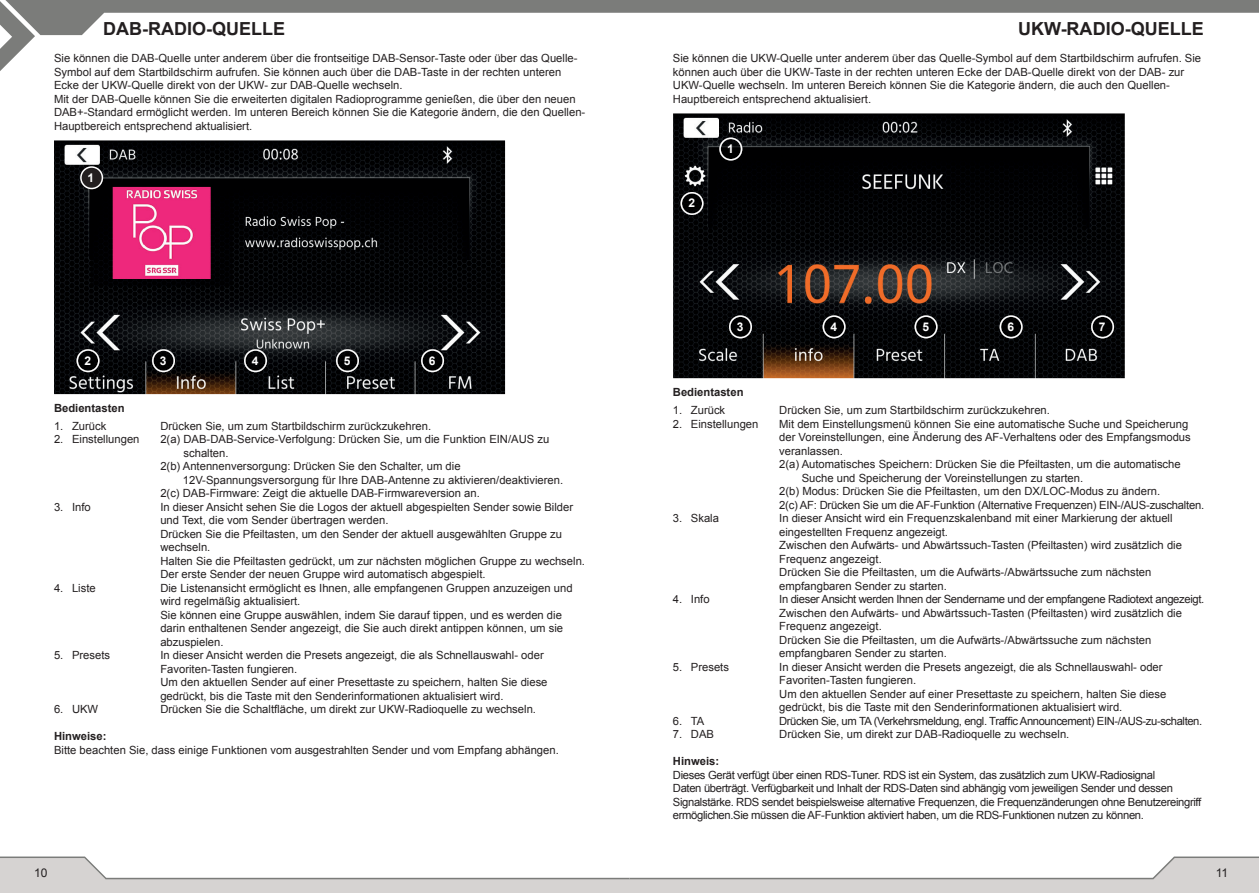
<style>
.page{position:relative;width:1259px;height:893px;background:#fff}
.page>*{position:absolute;margin:0;border:0;box-sizing:border-box;transform-origin:0 0}
.t1{font:700 18px "Arial";color:#231f20}
.t2{font:700 12px "Arial";color:#fff}
.t3{font:12px "Arial";color:#231f20}
.t4{font:11.25px/13.5px "Arial";color:#231f20}
.t5{font:11.25px/13.5px "Arial";letter-spacing:-.03em;color:#231f20}
.t6{font:11.25px "Arial";letter-spacing:-.035em;color:#231f20}
.t7{font:11.25px "Arial";letter-spacing:-.02em;color:#231f20}
.t8{font:700 11.25px "Arial";color:#231f20}
</style>
<div class="page">
<div style="left:0;top:880px;width:1259px;height:13px;background:#d6d3d2"></div>
<svg style="left:0;top:856px;width:1259px;height:24px"></svg>
<svg style="left:0;top:0;width:1259px;height:71px"></svg>
<img style="left:54px;top:140px;width:451px;height:254px">
<div style="left:81px;top:167px;width:21px;height:21px;background:#231f20;border-radius:50%"></div>
<div style="left:80px;top:166px;width:23px;height:23px;border:2px solid #fff;border-radius:50%"></div>
<img style="left:77px;top:349px;width:22px;height:23px">
<img style="left:77px;top:350px;width:22px;height:21px">
<div style="left:77px;top:349px;width:22px;height:23px;border:2px solid #fff;border-radius:50%"></div>
<img style="left:152px;top:349px;width:23px;height:23px">
<img style="left:153px;top:350px;width:21px;height:21px">
<div style="left:152px;top:349px;width:23px;height:23px;border:2px solid #fff;border-radius:50%"></div>
<img style="left:244px;top:349px;width:23px;height:23px">
<img style="left:245px;top:350px;width:21px;height:21px">
<div style="left:244px;top:349px;width:23px;height:23px;border:2px solid #fff;border-radius:50%"></div>
<img style="left:336px;top:349px;width:23px;height:23px">
<img style="left:337px;top:350px;width:21px;height:21px">
<div style="left:336px;top:349px;width:23px;height:23px;border:2px solid #fff;border-radius:50%"></div>
<img style="left:421px;top:349px;width:23px;height:23px">
<img style="left:422px;top:350px;width:21px;height:21px">
<div style="left:421px;top:349px;width:23px;height:23px;border:2px solid #fff;border-radius:50%"></div>
<img style="left:673px;top:113px;width:451px;height:265px">
<img style="left:719px;top:138px;width:23px;height:23px">
<img style="left:720px;top:138px;width:21px;height:22px">
<div style="left:719px;top:138px;width:23px;height:23px;border:2px solid #fff;border-radius:50%"></div>
<img style="left:680px;top:192px;width:23px;height:23px">
<img style="left:681px;top:193px;width:22px;height:21px">
<div style="left:680px;top:192px;width:23px;height:23px;border:2px solid #fff;border-radius:50%"></div>
<img style="left:729px;top:315px;width:23px;height:23px">
<img style="left:730px;top:316px;width:21px;height:22px">
<div style="left:729px;top:315px;width:23px;height:23px;border:2px solid #fff;border-radius:50%"></div>
<img style="left:822px;top:315px;width:23px;height:23px">
<img style="left:823px;top:316px;width:22px;height:22px">
<div style="left:822px;top:315px;width:23px;height:23px;border:2px solid #fff;border-radius:50%"></div>
<img style="left:914px;top:315px;width:23px;height:23px">
<img style="left:915px;top:316px;width:21px;height:22px">
<div style="left:914px;top:315px;width:23px;height:23px;border:2px solid #fff;border-radius:50%"></div>
<img style="left:999px;top:315px;width:23px;height:23px">
<img style="left:1000px;top:316px;width:22px;height:22px">
<div style="left:999px;top:315px;width:23px;height:23px;border:2px solid #fff;border-radius:50%"></div>
<img style="left:1091px;top:315px;width:23px;height:23px">
<img style="left:1091px;top:316px;width:22px;height:22px">
<div style="left:1091px;top:315px;width:23px;height:23px;border:2px solid #fff;border-radius:50%"></div>
<h1 class="t1" style="left:103px;top:17px;width:183px">DAB-RADIO-QUELLE</h1>
<p class="t4" style="left:54px;top:52px;width:533px">Sie können die DAB-Quelle unter anderem über die frontseitige DAB-Sensor-Taste oder über das Quelle-Symbol auf dem Startbildschirm aufrufen. Sie können auch über die DAB-Taste in der rechten unteren Ecke der UKW-Quelle direkt von der UKW- zur DAB-Quelle wechseln.<br>Mit der DAB-Quelle können Sie die erweiterten digitalen Radioprogramme genießen, die über den neuen DAB+-Standard ermöglicht werden. Im unteren Bereich können Sie die Kategorie ändern, die den Quellen-Hauptbereich entsprechend aktualisiert.</p>
<p class="t2" style="left:88px;top:169px;width:8px">1</p>
<p class="t2" style="left:84px;top:352px;width:8px">2</p>
<p class="t2" style="left:160px;top:352px;width:8px">3</p>
<p class="t2" style="left:252px;top:352px;width:8px">4</p>
<p class="t2" style="left:344px;top:352px;width:8px">5</p>
<p class="t2" style="left:429px;top:352px;width:8px">6</p>
<p class="t8" style="left:54px;top:400px;width:72px">Bedientasten</p>
<p class="t4" style="left:54px;top:419px;width:54px">1. Zurück</p>
<p class="t4" style="left:160px;top:419px;width:272px">Drücken Sie, um zum Startbildschirm zurückzukehren.</p>
<p class="t4" style="left:54px;top:433px;width:87px">2. Einstellungen</p>
<p class="t4" style="left:160px;top:433px;width:390px">2(a) DAB-DAB-Service-Verfolgung: Drücken Sie, um die Funktion EIN/AUS zu</p>
<p class="t4" style="left:183px;top:446px;width:47px">schalten.</p>
<p class="t4" style="left:160px;top:460px;width:302px">2(b) Antennenversorgung: Drücken Sie den Schalter, um die</p>
<p class="t4" style="left:183px;top:473px;width:382px">12V-Spannungsversorgung für Ihre DAB-Antenne zu aktivieren/deaktivieren.</p>
<p class="t4" style="left:160px;top:487px;width:321px">2(c) DAB-Firmware: Zeigt die aktuelle DAB-Firmwareversion an.</p>
<p class="t4" style="left:54px;top:500px;width:38px">3. Info</p>
<p class="t4" style="left:160px;top:500px;width:426px">In dieser Ansicht sehen Sie die Logos der aktuell abgespielten Sender sowie Bilder und Text, die vom Sender übertragen werden.<br>Drücken Sie die Pfeiltasten, um den Sender der aktuell ausgewählten Gruppe zu wechseln.<br>Halten Sie die Pfeiltasten gedrückt, um zur nächsten möglichen Gruppe zu wechseln.<br>Der erste Sender der neuen Gruppe wird automatisch abgespielt.</p>
<p class="t4" style="left:54px;top:581px;width:43px">4. Liste</p>
<p class="t4" style="left:160px;top:581px;width:414px">Die Listenansicht ermöglicht es Ihnen, alle empfangenen Gruppen anzuzeigen und wird regelmäßig aktualisiert.<br>Sie können eine Gruppe auswählen, indem Sie darauf tippen, und es werden die darin enthaltenen Sender angezeigt, die Sie auch direkt antippen können, um sie abzuspielen.</p>
<p class="t4" style="left:54px;top:649px;width:58px">5. Presets</p>
<p class="t4" style="left:160px;top:649px;width:389px">In dieser Ansicht werden die Presets angezeigt, die als Schnellauswahl- oder Favoriten-Tasten fungieren.<br>Um den aktuellen Sender auf einer Presettaste zu speichern, halten Sie diese gedrückt, bis die Taste mit den Senderinformationen aktualisiert wird.</p>
<p class="t4" style="left:54px;top:703px;width:46px">6. UKW</p>
<p class="t4" style="left:160px;top:703px;width:377px">Drücken Sie die Schaltfläche, um direkt zur UKW-Radioquelle zu wechseln.</p>
<p class="t8" style="left:54px;top:729px;width:54px">Hinweise:</p>
<p class="t4" style="left:54px;top:743px;width:506px">Bitte beachten Sie, dass einige Funktionen vom ausgestrahlten Sender und vom Empfang abhängen.</p>
<h1 class="t1" style="left:1018px;top:17px;width:187px">UKW-RADIO-QUELLE</h1>
<p class="t4" style="left:673px;top:52px;width:530px">Sie können die UKW-Quelle unter anderem über das Quelle-Symbol auf dem Startbildschirm aufrufen. Sie können auch über die UKW-Taste in der rechten unteren Ecke der DAB-Quelle direkt von der DAB- zur UKW-Quelle wechseln. Im unteren Bereich können Sie die Kategorie ändern, die auch den Quellen-Hauptbereich entsprechend aktualisiert.</p>
<p class="t2" style="left:727px;top:141px;width:8px">1</p>
<p class="t2" style="left:688px;top:195px;width:8px">2</p>
<p class="t2" style="left:737px;top:319px;width:8px">3</p>
<p class="t2" style="left:830px;top:319px;width:8px">4</p>
<p class="t2" style="left:922px;top:319px;width:8px">5</p>
<p class="t2" style="left:1007px;top:319px;width:8px">6</p>
<p class="t2" style="left:1099px;top:319px;width:8px">7</p>
<p class="t8" style="left:673px;top:385px;width:72px">Bedientasten</p>
<p class="t4" style="left:673px;top:403px;width:54px">1. Zurück</p>
<p class="t4" style="left:779px;top:403px;width:272px">Drücken Sie, um zum Startbildschirm zurückzukehren.</p>
<p class="t4" style="left:673px;top:417px;width:87px">2. Einstellungen</p>
<p class="t4" style="left:779px;top:417px;width:410px">Mit dem Einstellungsmenü können Sie eine automatische Suche und Speicherung</p>
<p class="t4" style="left:779px;top:430px;width:413px">der Voreinstellungen, eine Änderung des AF-Verhaltens oder des Empfangsmodus</p>
<p class="t4" style="left:779px;top:444px;width:65px">veranlassen.</p>
<p class="t4" style="left:779px;top:457px;width:403px">2(a) Automatisches Speichern: Drücken Sie die Pfeiltasten, um die automatische</p>
<p class="t4" style="left:801px;top:471px;width:283px">Suche und Speicherung der Voreinstellungen zu starten.</p>
<p class="t4" style="left:779px;top:484px;width:382px">2(b) Modus: Drücken Sie die Pfeiltasten, um den DX/LOC-Modus zu ändern.</p>
<p class="t7" style="left:779px;top:497px;width:426px">2(c) AF: Drücken Sie um die AF-Funktion (Alternative Frequenzen) EIN-/AUS-zuschalten.</p>
<p class="t4" style="left:673px;top:511px;width:48px">3. Skala</p>
<p class="t4" style="left:779px;top:511px;width:404px">In dieser Ansicht wird ein Frequenzskalenband mit einer Markierung der aktuell eingestellten Frequenz angezeigt.<br>Zwischen den Aufwärts- und Abwärtssuch-Tasten (Pfeiltasten) wird zusätzlich die Frequenz angezeigt.<br>Drücken Sie die Pfeiltasten, um die Aufwärts-/Abwärtssuche zum nächsten empfangbaren Sender zu starten.</p>
<p class="t4" style="left:673px;top:592px;width:38px">4. Info</p>
<p class="t4" style="left:779px;top:592px;width:427px">In dieser Ansicht werden Ihnen der Sendername und der empfangene Radiotext angezeigt.<br>Zwischen den Aufwärts- und Abwärtssuch-Tasten (Pfeiltasten) wird zusätzlich die Frequenz angezeigt.<br>Drücken Sie die Pfeiltasten, um die Aufwärts-/Abwärtssuche zum nächsten empfangbaren Sender zu starten.</p>
<p class="t4" style="left:673px;top:660px;width:58px">5. Presets</p>
<p class="t4" style="left:779px;top:660px;width:389px">In dieser Ansicht werden die Presets angezeigt, die als Schnellauswahl- oder Favoriten-Tasten fungieren.<br>Um den aktuellen Sender auf einer Presettaste zu speichern, halten Sie diese gedrückt, bis die Taste mit den Senderinformationen aktualisiert wird.</p>
<p class="t4" style="left:673px;top:714px;width:33px">6. TA</p>
<p class="t6" style="left:779px;top:713px;width:424px">Drücken Sie, um TA (Verkehrsmeldung, engl. Traffic Announcement) EIN-/AUS-zu-schalten.</p>
<p class="t4" style="left:673px;top:727px;width:43px">7. DAB</p>
<p class="t4" style="left:779px;top:727px;width:292px">Drücken Sie, um direkt zur DAB-Radioquelle zu wechseln.</p>
<p class="t8" style="left:673px;top:754px;width:48px">Hinweis:</p>
<p class="t5" style="left:673px;top:768px;width:530px">Dieses Gerät verfügt über einen RDS-Tuner. RDS ist ein System, das zusätzlich zum UKW-Radiosignal<br>Daten überträgt. Verfügbarkeit und Inhalt der RDS-Daten sind abhängig vom jeweiligen Sender und dessen Signalstärke. RDS sendet beispielsweise alternative Frequenzen, die Frequenzänderungen ohne Benutzereingriff ermöglichen.Sie müssen die AF-Funktion aktiviert haben, um die RDS-Funktionen nutzen zu können.</p>
<p class="t3" style="left:34px;top:865px;width:15px">10</p>
<p class="t3" style="left:1215px;top:865px;width:14px">11</p>
</div>
